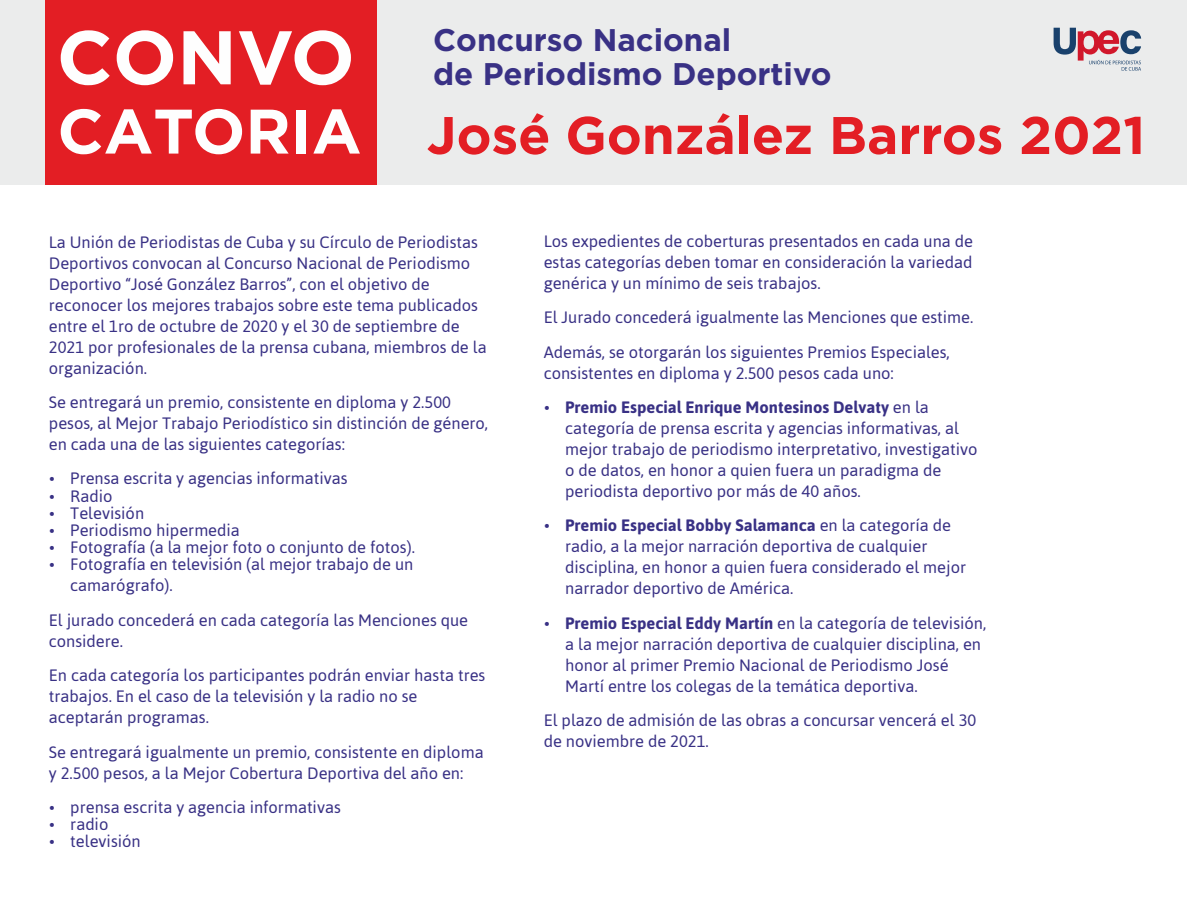
<style>
.page{position:relative;width:1188px;height:918px;background:#fff}
.page>*{position:absolute;margin:0;border:0;box-sizing:border-box;transform-origin:0 0}
.t1{font:700 75.9px "Gotham";color:#fefefe}
.t2{font:700 62.7px "Gotham";color:#fefefe}
.t3{font:700 52.8px "Gotham";color:#e31e24}
.t4{font:700 31.2px/34.3px "Gotham";color:#393185}
.t5{font:16.5px/21px "Asap";color:#393185}
.s1{font-weight:700}
</style>
<div class="page">
<div style="left:1px;top:0;width:1186px;height:185px;background:#ebecec"></div>
<div style="left:45px;top:0;width:331px;height:185px;background:#e31e24"></div>
<svg style="left:1054px;top:28px;width:87px;height:43px"></svg>
<h1 class="t1" style="left:57px;top:24px;width:300px">CONVO</h1>
<h2 class="t2" style="left:57px;top:103px;width:306px">CATORIA</h2>
<h3 class="t4" style="left:433px;top:24px;width:400px">Concurso Nacional<br>de Periodismo Deportivo</h3>
<h3 class="t3" style="left:427px;top:112px;width:720px">José González Barros 2021</h3>
<p class="t5" style="left:49px;top:231px;width:439px">La Unión de Periodistas de Cuba y su Círculo de Periodistas Deportivos convocan al Concurso Nacional de Periodismo Deportivo “José González Barros”, con el objetivo de reconocer los mejores trabajos sobre este tema publicados entre el 1ro de octubre de 2020 y el 30 de septiembre de 2021 por profesionales de la prensa cubana, miembros de la organización.</p>
<p class="t5" style="left:49px;top:392px;width:441px">Se entregará un premio, consistente en diploma y 2.500 pesos, al Mejor Trabajo Periodístico sin distinción de género, en cada una de las siguientes categorías:</p>
<p class="t5" style="left:70px;top:470px;width:346px;line-height:17.2px">Prensa escrita y agencias informativas<br>Radio<br>Televisión<br>Periodismo hipermedia<br>Fotografía (a la mejor foto o conjunto de fotos).<br>Fotografía en televisión (al mejor trabajo de un</p>
<p class="t5" style="left:49px;top:568px;width:421px;line-height:34.3px;text-indent:21px">camarógrafo).<br>El jurado concederá en cada categoría las Menciones que</p>
<p class="t5" style="left:49px;top:624px;width:438px;line-height:34.3px">considere.<br>En cada categoría los participantes podrán enviar hasta tres</p>
<p class="t5" style="left:49px;top:686px;width:370px">trabajos. En el caso de la televisión y la radio no se aceptarán programas.</p>
<p class="t5" style="left:49px;top:741px;width:436px">Se entregará igualmente un premio, consistente en diploma y 2.500 pesos, a la Mejor Cobertura Deportiva del año en:</p>
<p class="t5" style="left:70px;top:798px;width:272px;line-height:17.2px">prensa escrita y agencia informativas radio<br>televisión</p>
<p class="t5" style="left:544px;top:230px;width:431px;text-align:justify">Los expedientes de coberturas presentados en cada una de estas categorías deben tomar en consideración la variedad genérica y un mínimo de seis trabajos.</p>
<p class="t5" style="left:544px;top:300px;width:431px;line-height:34.3px">El Jurado concederá igualmente las Menciones que estime.<br>Además, se otorgarán los siguientes Premios Especiales,</p>
<p class="t5" style="left:565px;top:356px;width:365px;line-height:34.3px;text-indent:-21px">consistentes en diploma y 2.500 pesos cada uno:<br><span class="s1">Premio Especial Enrique Montesinos Delvaty</span> en la</p>
<p class="t5" style="left:565px;top:418px;width:414px">categoría de prensa escrita y agencias informativas, al mejor trabajo de periodismo interpretativo, investigativo o de datos, en honor a quien fuera un paradigma de periodista deportivo por más de 40 años.</p>
<p class="t5" style="left:565px;top:515px;width:402px"><span class="s1">Premio Especial Bobby Salamanca</span> en la categoría de radio, a la mejor narración deportiva de cualquier disciplina, en honor a quien fuera considerado el mejor narrador deportivo de América.</p>
<p class="t5" style="left:565px;top:612px;width:423px"><span class="s1">Premio Especial Eddy Martín</span> en la categoría de televisión, a la mejor narración deportiva de cualquier disciplina, en honor al primer Premio Nacional de Periodismo José Martí entre los colegas de la temática deportiva.</p>
<p class="t5" style="left:544px;top:710px;width:434px">El plazo de admisión de las obras a concursar vencerá el 30 de noviembre de 2021.</p>
</div>
